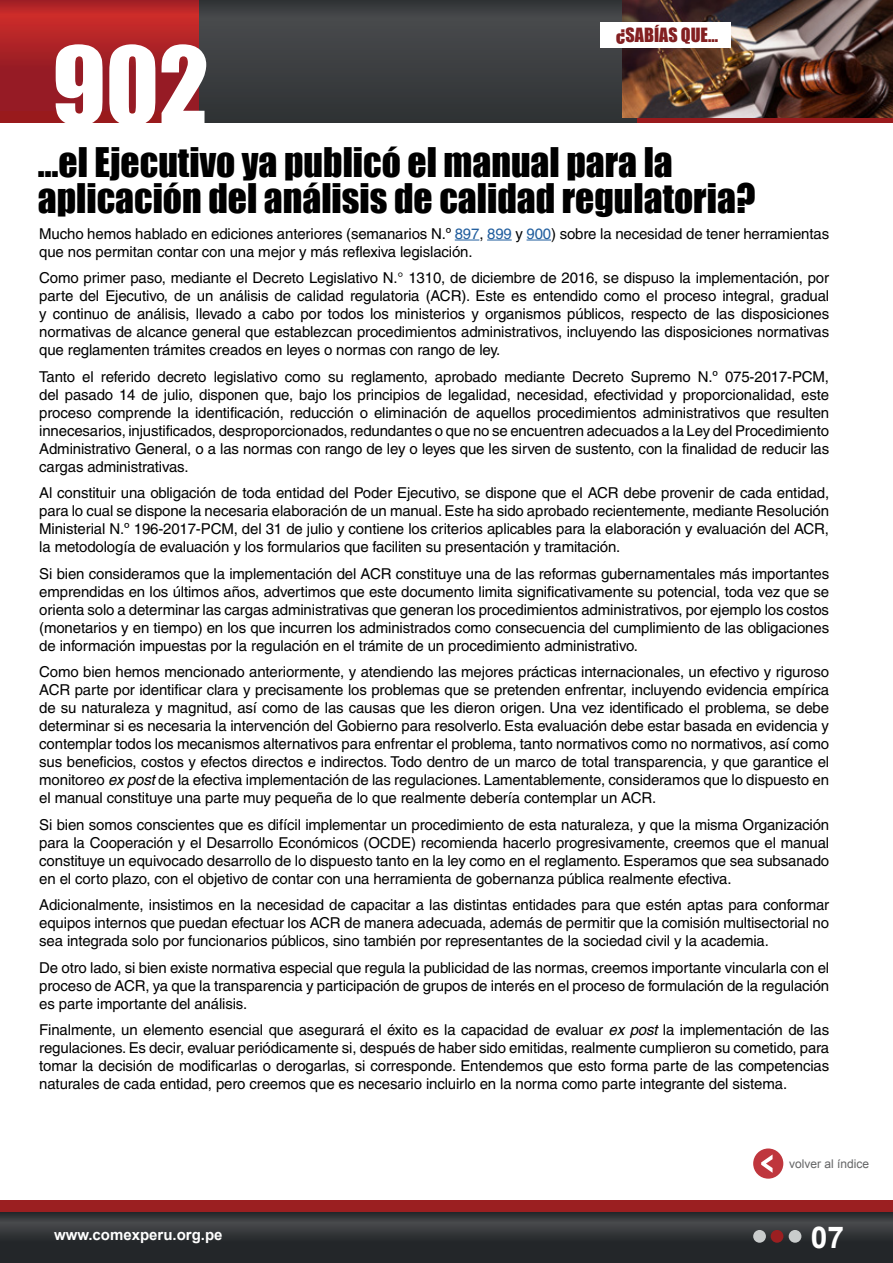
<style>
.page{position:relative;width:893px;height:1263px;background:#fff}
.page>*{position:absolute;margin:0;border:0;box-sizing:border-box;transform-origin:0 0}
.t1{font:99px "Impact";color:#fff}
.t2{font:37.5px/36px "Impact";color:#000}
.t3{font:700 30px "Arial";color:#fff}
.t4{font:18px "Impact";color:#831f21}
.t5{font:15px/18px "Helvetica";letter-spacing:-.01em;color:#000;text-align:justify}
.t6{font:700 15px "Arial";color:#fff}
.t7{font:12px "Arial";color:#636465}
.s1{color:#215e9e}
.s2{font-style:italic}
</style>
<div class="page">
<svg style="left:0;top:1212px;width:893px;height:51px;background:#2d3033"></svg>
<div style="left:0;top:1200px;width:893px;height:12px;background:#9b1f21"></div>
<div style="left:753px;top:1230px;width:13px;height:13px;background:#c9cccc;border-radius:50%"></div>
<div style="left:771px;top:1230px;width:12px;height:13px;background:#9b1f21;border-radius:50%"></div>
<div style="left:789px;top:1230px;width:12px;height:13px;background:#c9cccc;border-radius:50%"></div>
<div style="left:753px;top:1148px;width:30px;height:31px;background:#bf363d;border-radius:50%"></div>
<svg style="left:761px;top:1155px;width:11px;height:18px"></svg>
<svg style="left:0;top:0;width:200px;height:111px;background:#a72026"></svg>
<div style="left:0;top:111px;width:893px;height:12px;background:#991a1c"></div>
<svg style="left:455px;top:240px;width:24px;height:1px"></svg>
<svg style="left:487px;top:240px;width:25px;height:1px"></svg>
<svg style="left:527px;top:240px;width:24px;height:1px"></svg>
<div style="left:200px;top:0;width:436px;height:123px;background:#3c3e40"></div>
<img style="left:622px;top:0;width:271px;height:117px">
<div style="left:600px;top:22px;width:131px;height:26px;background:#fff"></div>
<h1 class="t1" style="left:52px;top:8px;width:158px">902</h1>
<p class="t4" style="left:616px;top:21px;width:103px">¿SABÍAS QUE...</p>
<h2 class="t2" style="left:38px;top:143px;width:719px">…el Ejecutivo ya publicó el manual para la aplicación del análisis de calidad regulatoria?</h2>
<p class="t5" style="left:39px;top:224px;width:791px">Mucho hemos hablado en ediciones anteriores (semanarios N.º <span class="s1">897</span>, <span class="s1">899</span> y <span class="s1">900</span>) sobre la necesidad de tener herramientas que nos permitan contar con una mejor y más reflexiva legislación.</p>
<p class="t5" style="left:39px;top:269px;width:791px">Como primer paso, mediante el Decreto Legislativo N.° 1310, de diciembre de 2016, se dispuso la implementación, por parte del Ejecutivo, de un análisis de calidad regulatoria (ACR). Este es entendido como el proceso integral, gradual y continuo de análisis, llevado a cabo por todos los ministerios y organismos públicos, respecto de las disposiciones normativas de alcance general que establezcan procedimientos administrativos, incluyendo las disposiciones normativas que reglamenten trámites creados en leyes o normas con rango de ley.</p>
<p class="t5" style="left:39px;top:367px;width:791px">Tanto el referido decreto legislativo como su reglamento, aprobado mediante Decreto Supremo N.º 075-2017-PCM, del pasado 14 de julio, disponen que, bajo los principios de legalidad, necesidad, efectividad y proporcionalidad, este proceso comprende la identificación, reducción o eliminación de aquellos procedimientos administrativos que resulten innecesarios, injustificados, desproporcionados, redundantes o que no se encuentren adecuados a la Ley del Procedimiento Administrativo General, o a las normas con rango de ley o leyes que les sirven de sustento, con la finalidad de reducir las cargas administrativas.</p>
<p class="t5" style="left:39px;top:484px;width:791px">Al constituir una obligación de toda entidad del Poder Ejecutivo, se dispone que el ACR debe provenir de cada entidad, para lo cual se dispone la necesaria elaboración de un manual. Este ha sido aprobado recientemente, mediante Resolución Ministerial N.º 196-2017-PCM, del 31 de julio y contiene los criterios aplicables para la elaboración y evaluación del ACR, la metodología de evaluación y los formularios que faciliten su presentación y tramitación.</p>
<p class="t5" style="left:39px;top:564px;width:791px">Si bien consideramos que la implementación del ACR constituye una de las reformas gubernamentales más importantes emprendidas en los últimos años, advertimos que este documento limita significativamente su potencial, toda vez que se orienta solo a determinar las cargas administrativas que generan los procedimientos administrativos, por ejemplo los costos (monetarios y en tiempo) en los que incurren los administrados como consecuencia del cumplimiento de las obligaciones de información impuestas por la regulación en el trámite de un procedimiento administrativo.</p>
<p class="t5" style="left:39px;top:663px;width:791px">Como bien hemos mencionado anteriormente, y atendiendo las mejores prácticas internacionales, un efectivo y riguroso ACR parte por identificar clara y precisamente los problemas que se pretenden enfrentar, incluyendo evidencia empírica de su naturaleza y magnitud, así como de las causas que les dieron origen. Una vez identificado el problema, se debe determinar si es necesaria la intervención del Gobierno para resolverlo. Esta evaluación debe estar basada en evidencia y contemplar todos los mecanismos alternativos para enfrentar el problema, tanto normativos como no normativos, así como sus beneficios, costos y efectos directos e indirectos. Todo dentro de un marco de total transparencia, y que garantice el monitoreo <span class="s2">ex post</span> de la efectiva implementación de las regulaciones. Lamentablemente, consideramos que lo dispuesto en el manual constituye una parte muy pequeña de lo que realmente debería contemplar un ACR.</p>
<p class="t5" style="left:39px;top:815px;width:791px">Si bien somos conscientes que es difícil implementar un procedimiento de esta naturaleza, y que la misma Organización para la Cooperación y el Desarrollo Económicos (OCDE) recomienda hacerlo progresivamente, creemos que el manual constituye un equivocado desarrollo de lo dispuesto tanto en la ley como en el reglamento. Esperamos que sea subsanado en el corto plazo, con el objetivo de contar con una herramienta de gobernanza pública realmente efectiva.</p>
<p class="t5" style="left:39px;top:896px;width:791px">Adicionalmente, insistimos en la necesidad de capacitar a las distintas entidades para que estén aptas para conformar equipos internos que puedan efectuar los ACR de manera adecuada, además de permitir que la comisión multisectorial no sea integrada solo por funcionarios públicos, sino también por representantes de la sociedad civil y la academia.</p>
<p class="t5" style="left:39px;top:958px;width:791px">De otro lado, si bien existe normativa especial que regula la publicidad de las normas, creemos importante vincularla con el proceso de ACR, ya que la transparencia y participación de grupos de interés en el proceso de formulación de la regulación es parte importante del análisis.</p>
<p class="t5" style="left:39px;top:1021px;width:791px">Finalmente, un elemento esencial que asegurará el éxito es la capacidad de evaluar <span class="s2">ex post</span> la implementación de las regulaciones. Es decir, evaluar periódicamente si, después de haber sido emitidas, realmente cumplieron su cometido, para tomar la decisión de modificarlas o derogarlas, si corresponde. Entendemos que esto forma parte de las competencias naturales de cada entidad, pero creemos que es necesario incluirlo en la norma como parte integrante del sistema.</p>
<p class="t6" style="left:54px;top:1225px;width:170px">www.comexperu.org.pe</p>
<p class="t7" style="left:789px;top:1156px;width:82px">volver al índice</p>
<h3 class="t3" style="left:811px;top:1217px;width:35px">07</h3>
</div>
